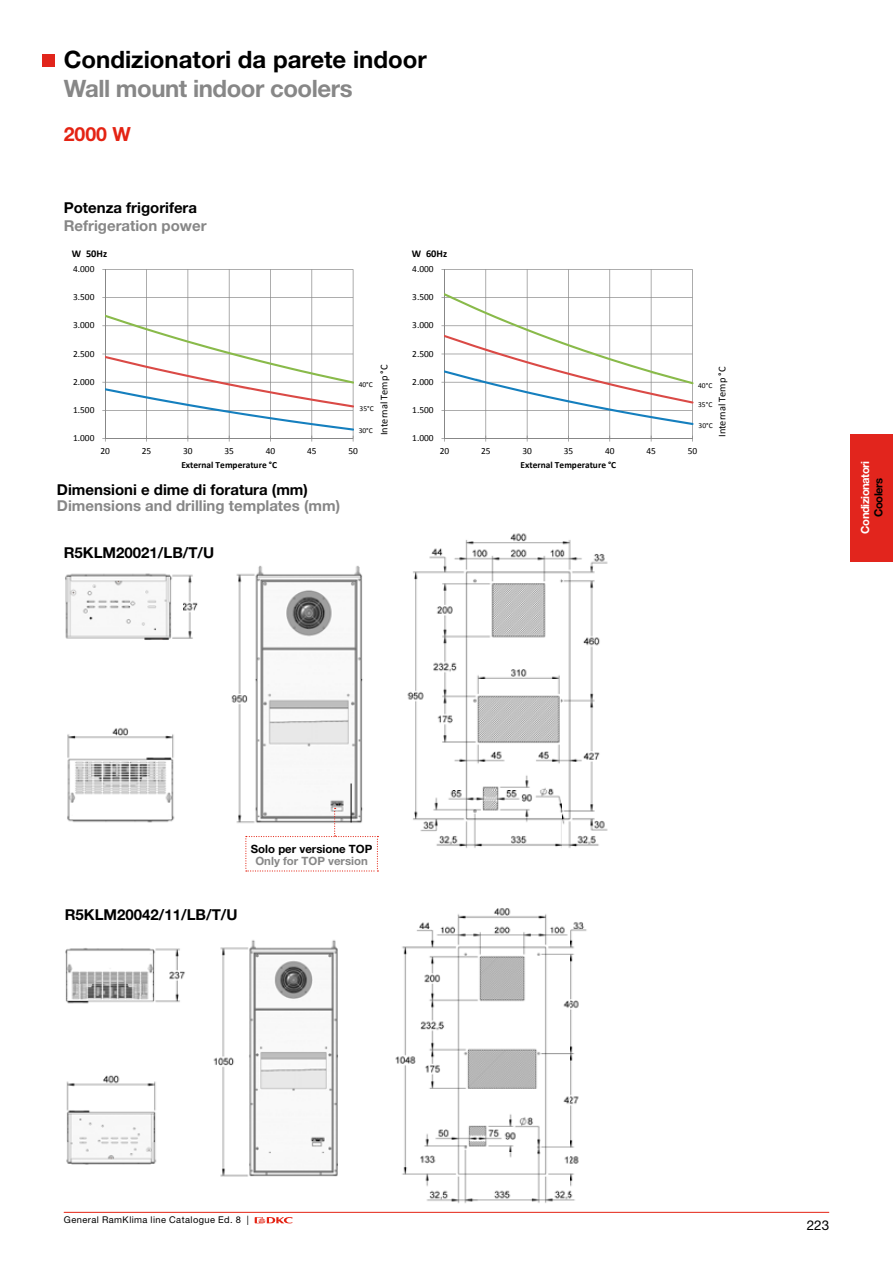
<style>
.page{position:relative;width:893px;height:1263px;background:#fff}
.page>*{position:absolute;margin:0;border:0;box-sizing:border-box;transform-origin:0 0}
.t1{font:700 24px "Helvetica Neue LT Std";color:#000}
.t2{font:700 24px "Helvetica Neue LT Std";letter-spacing:-.02em;color:#878787}
.t3{font:700 19.5px "Helvetica Neue LT Std";color:#e42313}
.t4{font:700 15px "Helvetica Neue LT Std";color:#000}
.t5{font:700 15px "Helvetica Neue LT Std";color:#878787}
.t6{font:13.5px "Helvetica Neue LT Std";color:#000}
.t7{font:700 11.4px "Helvetica Neue LT Std";color:#000}
.t8{font:700 11.4px "Helvetica Neue LT Std";color:#878787}
.t9{font:700 11.25px "Helvetica Neue LT Std";letter-spacing:-.04em;color:#fff}
.t10{font:700 11.25px "Helvetica Neue LT Std";letter-spacing:-.04em;color:#000}
.t11{font:10.35px "Calibri";color:#000}
.t12{font:700 10.35px "Calibri";color:#000}
.t13{font:9.45px "Calibri";color:#000}
.t14{font:700 9.45px "Calibri";color:#000}
.t15{font:9.3px "Helvetica Neue LT Std";letter-spacing:.045em;color:#000}
.t16{font:7.5px "Calibri";color:#000}
</style>
<div class="page">
<hr style="left:64px;top:1212px;width:765px;height:1px;background:#e42313">
<svg style="left:255px;top:1217px;width:38px;height:6px"></svg>
<div style="left:850px;top:434px;width:43px;height:127px;background:#e2251d"></div>
<div style="left:43px;top:54px;width:12px;height:13px;background:#e1251b"></div>
<hr style="left:105px;top:297px;width:248px;height:1px;background:#878787">
<hr style="left:105px;top:269px;width:248px;height:1px;background:#878787">
<hr style="left:146px;top:269px;width:1px;height:170px;background:#878787">
<hr style="left:188px;top:269px;width:1px;height:170px;background:#878787">
<hr style="left:229px;top:269px;width:1px;height:170px;background:#878787">
<hr style="left:270px;top:269px;width:1px;height:170px;background:#878787">
<hr style="left:311px;top:269px;width:1px;height:170px;background:#878787">
<hr style="left:353px;top:269px;width:1px;height:170px;background:#878787">
<hr style="left:105px;top:269px;width:1px;height:170px;background:#878787">
<svg style="left:102px;top:315px;width:252px;height:127px"></svg>
<hr style="left:444px;top:269px;width:248px;height:1px;background:#878787">
<hr style="left:485px;top:269px;width:1px;height:170px;background:#878787">
<hr style="left:527px;top:269px;width:1px;height:170px;background:#878787">
<hr style="left:568px;top:269px;width:1px;height:170px;background:#878787">
<hr style="left:609px;top:269px;width:1px;height:170px;background:#878787">
<hr style="left:651px;top:269px;width:1px;height:170px;background:#878787">
<hr style="left:692px;top:269px;width:1px;height:170px;background:#878787">
<hr style="left:444px;top:269px;width:1px;height:170px;background:#878787">
<hr style="left:444px;top:438px;width:248px;height:1px;background:#878787">
<svg style="left:441px;top:293px;width:252px;height:132px"></svg>
<img style="left:65px;top:533px;width:543px;height:315px">
<img style="left:65px;top:908px;width:522px;height:296px">
<hr style="left:351px;top:783px;width:1px;height:39px;background:#000">
<svg style="left:245px;top:808px;width:133px;height:63px"></svg>
<h1 class="t1" style="left:64px;top:45px;width:365px">Condizionatori da parete indoor</h1>
<h1 class="t2" style="left:64px;top:74px;width:290px">Wall mount indoor coolers</h1>
<h2 class="t3" style="left:64px;top:122px;width:69px">2000 W</h2>
<h3 class="t4" style="left:64px;top:199px;width:135px">Potenza frigorifera</h3>
<h3 class="t5" style="left:64px;top:217px;width:144px">Refrigeration power</h3>
<p class="t12" style="left:72px;top:247px;width:37px">W 50Hz</p>
<p class="t12" style="left:412px;top:247px;width:37px">W 60Hz</p>
<p class="t13" style="left:73px;top:263px;width:23px">4.000</p>
<p class="t13" style="left:412px;top:263px;width:23px">4.000</p>
<p class="t13" style="left:73px;top:291px;width:23px">3.500</p>
<p class="t13" style="left:412px;top:291px;width:23px">3.500</p>
<p class="t13" style="left:73px;top:319px;width:23px">3.000</p>
<p class="t13" style="left:412px;top:319px;width:23px">3.000</p>
<p class="t13" style="left:73px;top:348px;width:23px">2.500</p>
<p class="t13" style="left:412px;top:348px;width:23px">2.500</p>
<p class="t13" style="left:73px;top:376px;width:23px">2.000</p>
<p class="t13" style="left:73px;top:404px;width:23px">1.500</p>
<p class="t13" style="left:73px;top:432px;width:23px">1.000</p>
<p class="t11" style="left:377px;top:435px;width:72px;rotate:-90deg">Internal Temp °C</p>
<p class="t11" style="left:715px;top:437px;width:72px;rotate:-90deg">Internal Temp °C</p>
<p class="t13" style="left:412px;top:376px;width:23px">2.000</p>
<p class="t16" style="left:359px;top:379px;width:16px">40°C</p>
<p class="t16" style="left:698px;top:381px;width:16px">40°C</p>
<p class="t16" style="left:698px;top:400px;width:16px">35°C</p>
<p class="t16" style="left:360px;top:404px;width:16px">35°C</p>
<p class="t16" style="left:359px;top:426px;width:16px">30°C</p>
<p class="t13" style="left:412px;top:404px;width:23px">1.500</p>
<p class="t16" style="left:699px;top:421px;width:16px">30°C</p>
<p class="t13" style="left:412px;top:432px;width:23px">1.000</p>
<p class="t13" style="left:101px;top:444px;width:11px">20</p>
<p class="t13" style="left:142px;top:444px;width:11px">25</p>
<p class="t13" style="left:183px;top:444px;width:11px">30</p>
<p class="t13" style="left:224px;top:444px;width:11px">35</p>
<p class="t13" style="left:266px;top:444px;width:11px">40</p>
<p class="t13" style="left:307px;top:444px;width:11px">45</p>
<p class="t13" style="left:348px;top:444px;width:11px">50</p>
<p class="t14" style="left:181px;top:459px;width:97px">External Temperature °C</p>
<h3 class="t4" style="left:57px;top:481px;width:252px">Dimensioni e dime di foratura (mm)</h3>
<h3 class="t5" style="left:57px;top:496px;width:285px">Dimensions and drilling templates (mm)</h3>
<h3 class="t4" style="left:64px;top:544px;width:152px">R5KLM20021/LB/T/U</h3>
<p class="t13" style="left:440px;top:444px;width:11px">20</p>
<p class="t13" style="left:481px;top:444px;width:11px">25</p>
<p class="t13" style="left:522px;top:444px;width:11px">30</p>
<p class="t13" style="left:564px;top:444px;width:11px">35</p>
<p class="t13" style="left:605px;top:444px;width:11px">40</p>
<p class="t13" style="left:646px;top:444px;width:11px">45</p>
<p class="t13" style="left:688px;top:444px;width:11px">50</p>
<p class="t14" style="left:521px;top:459px;width:97px">External Temperature °C</p>
<p class="t7" style="left:251px;top:842px;width:123px">Solo per versione TOP</p>
<p class="t8" style="left:255px;top:854px;width:114px">Only for TOP version</p>
<h3 class="t4" style="left:65px;top:905px;width:174px">R5KLM20042/11/LB/T/U</h3>
<p class="t9" style="left:858px;top:534px;width:74px;rotate:-90deg">Condizionatori</p>
<p class="t10" style="left:871px;top:517px;width:41px;rotate:-90deg">Coolers</p>
<p class="t15" style="left:64px;top:1214px;width:187px">General RamKlima line Catalogue Ed. 8 |</p>
<h3 class="t6" style="left:807px;top:1217px;width:24px">223</h3>
</div>
